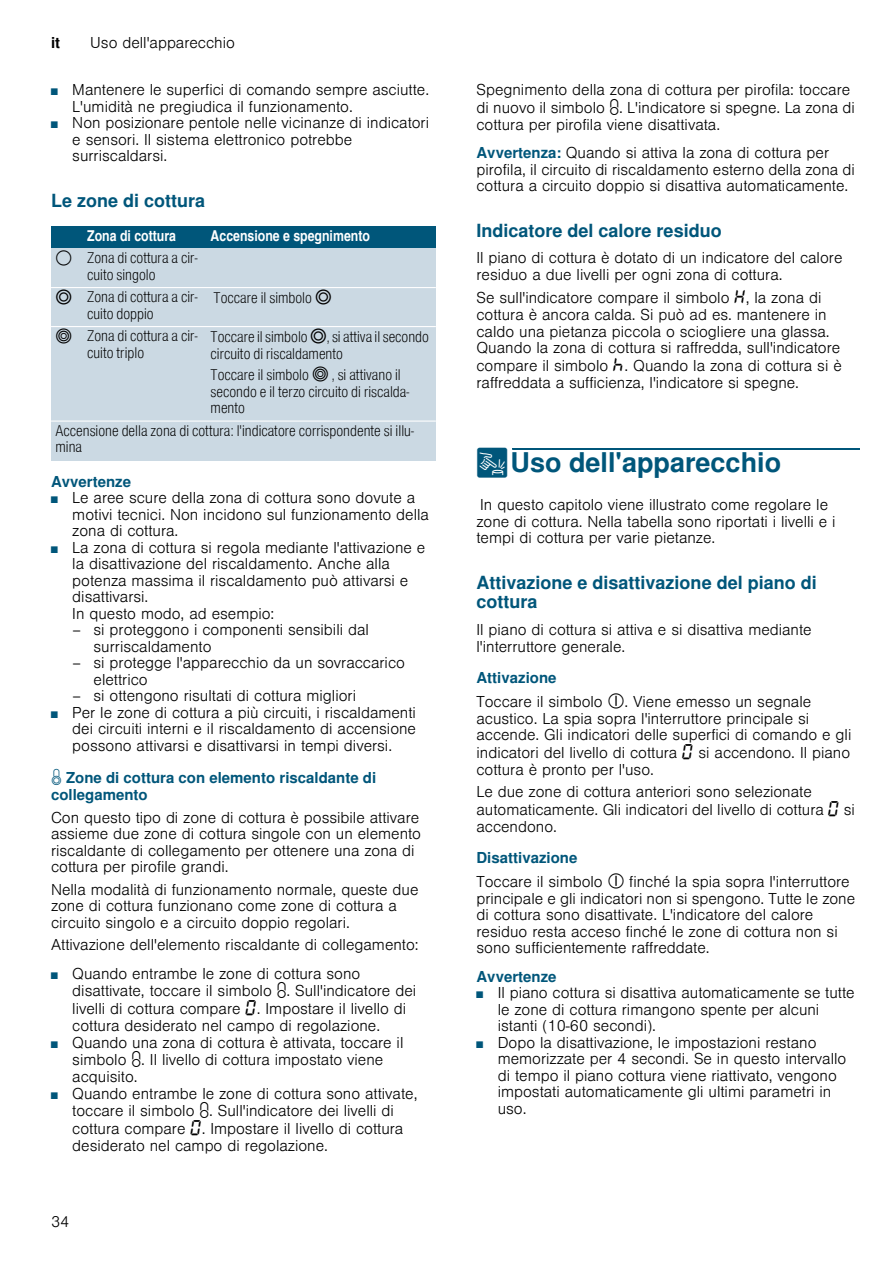
<style>
.page{position:relative;width:893px;height:1263px;background:#fff}
.page>*{position:absolute;margin:0;border:0;box-sizing:border-box;transform-origin:0 0}
.t1{font:700 27px "Nimbus San L";color:#00567a}
.t2{font:700 18px/19.5px "Nimbus San L";color:#00567a}
.t3{font:300 15px/16.5px "Nimbus San L";color:#000}
.t4{font:15px/16.5px "Nimbus San L Lig Con";color:#000}
.t5{font:700 15px/17px "Nimbus San L";color:#00567a}
.t6{font:15px "Nimbus San L Bol Con";color:#fff}
.t7{font:700 15px "Nimbus San L";color:#000}
.s1{font-size:9px;color:#00567a}
.s2{font-family:"BSH Symb All";font-size:16.5px}
.s3{font-family:"BSH Symb PH1";font-size:16.5px}
.s4{font-family:"BSH Symb PH1";font-weight:400;font-size:16.5px}
.s5{font-family:"BSH Symb All";font-weight:400;font-size:16.5px}
.s6{font-weight:700;color:#00567a}
.s7{font-family:"BSH Symb PG2";font-weight:400}
</style>
<div class="page">
<div style="left:512px;top:448px;width:347px;height:2px;border:1px solid #00567a"></div>
<div style="left:51px;top:226px;width:32px;height:23px;background:#00567a"></div>
<div style="left:83px;top:226px;width:123px;height:23px;background:#00567a"></div>
<div style="left:206px;top:226px;width:230px;height:23px;background:#00567a"></div>
<div style="left:51px;top:249px;width:32px;height:39px;background:#cbd9e3"></div>
<div style="left:83px;top:249px;width:123px;height:39px;background:#cbd9e3"></div>
<div style="left:206px;top:249px;width:230px;height:39px;background:#cbd9e3"></div>
<div style="left:51px;top:288px;width:32px;height:39px;background:#cbd9e3"></div>
<div style="left:83px;top:288px;width:123px;height:39px;background:#cbd9e3"></div>
<div style="left:206px;top:288px;width:230px;height:39px;background:#cbd9e3"></div>
<div style="left:51px;top:327px;width:32px;height:94px;background:#cbd9e3"></div>
<div style="left:83px;top:327px;width:123px;height:94px;background:#cbd9e3"></div>
<div style="left:206px;top:327px;width:230px;height:94px;background:#cbd9e3"></div>
<div style="left:51px;top:421px;width:385px;height:39px;background:#cbd9e3"></div>
<hr style="left:51px;top:287px;width:385px;height:1px;background:#fff">
<hr style="left:51px;top:326px;width:385px;height:1px;background:#fff">
<hr style="left:51px;top:420px;width:385px;height:2px;background:#fff">
<p class="t7" style="left:51px;top:34px;width:11px">it</p>
<p class="t3" style="left:90px;top:33px;width:146px">Uso dell'apparecchio</p>
<p class="t3" style="left:72px;top:80px;width:358px;text-indent:-21px"><span class="s1">■</span> Mantenere le superfici di comando sempre asciutte.<br>L'umidità ne pregiudica il funzionamento.</p>
<p class="t3" style="left:72px;top:113px;width:358px;text-indent:-21px"><span class="s1">■</span> Non posizionare pentole nelle vicinanze di indicatori e sensori. Il sistema elettronico potrebbe surriscaldarsi.</p>
<p class="t2" style="left:51px;top:190px;width:156px">Le zone di cottura</p>
<p class="t6" style="left:87px;top:226px;width:90px">Zona di cottura</p>
<p class="t6" style="left:211px;top:226px;width:161px">Accensione e spegnimento</p>
<p class="t4" style="left:87px;top:249px;width:112px;text-indent:-32px"><span class="s2">$</span> Zona di cottura a cir&shy;cuito singolo</p>
<p class="t4" style="left:87px;top:288px;width:112px;text-indent:-32px"><span class="s3">ð</span> Zona di cottura a cir&shy;cuito doppio</p>
<p class="t4" style="left:214px;top:289px;width:119px">Toccare il simbolo <span class="s3">ð</span></p>
<p class="t4" style="left:87px;top:327px;width:112px;text-indent:-32px"><span class="s3">ò</span> Zona di cottura a cir&shy;cuito triplo</p>
<p class="t4" style="left:211px;top:328px;width:220px;line-height:17px">Toccare il simbolo <span class="s3">ð</span>, si attiva il secondo circuito di riscaldamento</p>
<p class="t4" style="left:211px;top:365px;width:200px">Toccare il simbolo <span class="s3">ò</span> , si attivano il secondo e il terzo circuito di riscalda&shy;mento</p>
<p class="t4" style="left:56px;top:421px;width:360px">Accensione della zona di cottura: l'indicatore corrispondente si illu&shy;mina</p>
<p class="t5" style="left:51px;top:472px;width:82px">Avvertenze</p>
<p class="t3" style="left:72px;top:488px;width:358px;text-indent:-21px"><span class="s1">■</span> Le aree scure della zona di cottura sono dovute a motivi tecnici. Non incidono sul funzionamento della zona di cottura.</p>
<p class="t3" style="left:72px;top:538px;width:354px;text-indent:-21px"><span class="s1">■</span> La zona di cottura si regola mediante l'attivazione e la disattivazione del riscaldamento. Anche alla potenza massima il riscaldamento può attivarsi e disattivarsi.<br>In questo modo, ad esempio:</p>
<p class="t3" style="left:94px;top:620px;width:277px;text-indent:-21px">– si proteggono i componenti sensibili dal surriscaldamento</p>
<p class="t3" style="left:94px;top:653px;width:313px;text-indent:-21px">– si protegge l'apparecchio da un sovraccarico elettrico</p>
<p class="t3" style="left:72px;top:686px;width:285px">– si ottengono risultati di cottura migliori</p>
<p class="t3" style="left:72px;top:703px;width:345px;text-align:justify;text-indent:-21px"><span class="s1">■</span> Per le zone di cottura a più circuiti, i riscaldamenti dei circuiti interni e il riscaldamento di accensione possono attivarsi e disattivarsi in tempi diversi.</p>
<p class="t5" style="left:51px;top:769px;width:327px"><span class="s4">â</span> Zone di cottura con elemento riscaldante di collegamento</p>
<p class="t3" style="left:51px;top:808px;width:371px">Con questo tipo di zone di cottura è possibile attivare assieme due zone di cottura singole con un elemento riscaldante di collegamento per ottenere una zona di cottura per pirofile grandi.</p>
<p class="t3" style="left:51px;top:880px;width:369px">Nella modalità di funzionamento normale, queste due zone di cottura funzionano come zone di cottura a circuito singolo e a circuito doppio regolari.</p>
<p class="t3" style="left:51px;top:935px;width:369px">Attivazione dell'elemento riscaldante di collegamento:</p>
<p class="t3" style="left:72px;top:963px;width:345px;line-height:17.5px;text-indent:-21px"><span class="s1">■</span> Quando entrambe le zone di cottura sono disattivate, toccare il simbolo <span class="s4">ç</span>. Sull'indicatore dei livelli di cottura compare <span class="s5">‹</span>. Impostare il livello di cottura desiderato nel campo di regolazione.</p>
<p class="t3" style="left:72px;top:1032px;width:332px;line-height:17.2px;text-indent:-21px"><span class="s1">■</span> Quando una zona di cottura è attivata, toccare il simbolo <span class="s4">ç</span>. Il livello di cottura impostato viene acquisito.</p>
<p class="t3" style="left:72px;top:1083px;width:346px;line-height:17.5px;text-indent:-21px"><span class="s1">■</span> Quando entrambe le zone di cottura sono attivate, toccare il simbolo <span class="s4">ç</span>. Sull'indicatore dei livelli di cottura compare <span class="s5">‹</span>. Impostare il livello di cottura desiderato nel campo di regolazione.</p>
<p class="t3" style="left:51px;top:1212px;width:20px">34</p>
<p class="t3" style="left:476px;top:80px;width:380px;line-height:17.2px">Spegnimento della zona di cottura per pirofila: toccare di nuovo il simbolo <span class="s4">ç</span>. L'indicatore si spegne. La zona di cottura per pirofila viene disattivata.</p>
<p class="t3" style="left:476px;top:143px;width:380px"><span class="s6">Avvertenza:</span> Quando si attiva la zona di cottura per pirofila, il circuito di riscaldamento esterno della zona di cottura a circuito doppio si disattiva automaticamente.</p>
<p class="t2" style="left:476px;top:220px;width:247px">Indicatore del calore residuo</p>
<p class="t3" style="left:476px;top:248px;width:367px">Il piano di cottura è dotato di un indicatore del calore residuo a due livelli per ogni zona di cottura.</p>
<p class="t3" style="left:476px;top:288px;width:367px;line-height:17px">Se sull'indicatore compare il simbolo <span class="s5">•</span>, la zona di cottura è ancora calda. Si può ad es. mantenere in caldo una pietanza piccola o sciogliere una glassa.<br>Quando la zona di cottura si raffredda, sull'indicatore compare il simbolo <span class="s5">œ</span>. Quando la zona di cottura si è raffreddata a sufficienza, l'indicatore si spegne.</p>
<h1 class="t1" style="left:476px;top:446px;width:306px"><span class="s7">1</span>Uso dell'apparecchio</h1>
<p class="t3" style="left:476px;top:495px;width:361px">In questo capitolo viene illustrato come regolare le zone di cottura. Nella tabella sono riportati i livelli e i tempi di cottura per varie pietanze.</p>
<p class="t2" style="left:476px;top:572px;width:342px">Attivazione e disattivazione del piano di cottura</p>
<p class="t3" style="left:476px;top:620px;width:337px">Il piano di cottura si attiva e si disattiva mediante l'interruttore generale.</p>
<p class="t3" style="left:476px;top:664px;width:336px;line-height:23.5px"><span class="s6">Attivazione<br></span>Toccare il simbolo <span class="s5">#</span>. Viene emesso un segnale</p>
<p class="t3" style="left:476px;top:708px;width:376px;line-height:17px">acustico. La spia sopra l'interruttore principale si accende. Gli indicatori delle superfici di comando e gli indicatori del livello di cottura <span class="s5">‹</span> si accendono. Il piano cottura è pronto per l'uso.</p>
<p class="t3" style="left:476px;top:782px;width:380px;line-height:17.2px">Le due zone di cottura anteriori sono selezionate automaticamente. Gli indicatori del livello di cottura <span class="s5">‹</span> si accendono.</p>
<p class="t3" style="left:476px;top:844px;width:375px;line-height:23.5px"><span class="s6">Disattivazione<br></span>Toccare il simbolo <span class="s5">#</span> finché la spia sopra l'interruttore</p>
<p class="t3" style="left:476px;top:888px;width:380px">principale e gli indicatori non si spengono. Tutte le zone di cottura sono disattivate. L'indicatore del calore residuo resta acceso finché le zone di cottura non si sono sufficientemente raffreddate.</p>
<p class="t5" style="left:476px;top:967px;width:82px">Avvertenze</p>
<p class="t3" style="left:497px;top:983px;width:358px;text-indent:-21px"><span class="s1">■</span> Il piano cottura si disattiva automaticamente se tutte le zone di cottura rimangono spente per alcuni istanti (10-60 secondi).</p>
<p class="t3" style="left:497px;top:1032px;width:350px;text-indent:-21px"><span class="s1">■</span> Dopo la disattivazione, le impostazioni restano memorizzate per 4 secondi. Se in questo intervallo di tempo il piano cottura viene riattivato, vengono impostati automaticamente gli ultimi parametri in uso.</p>
</div>
